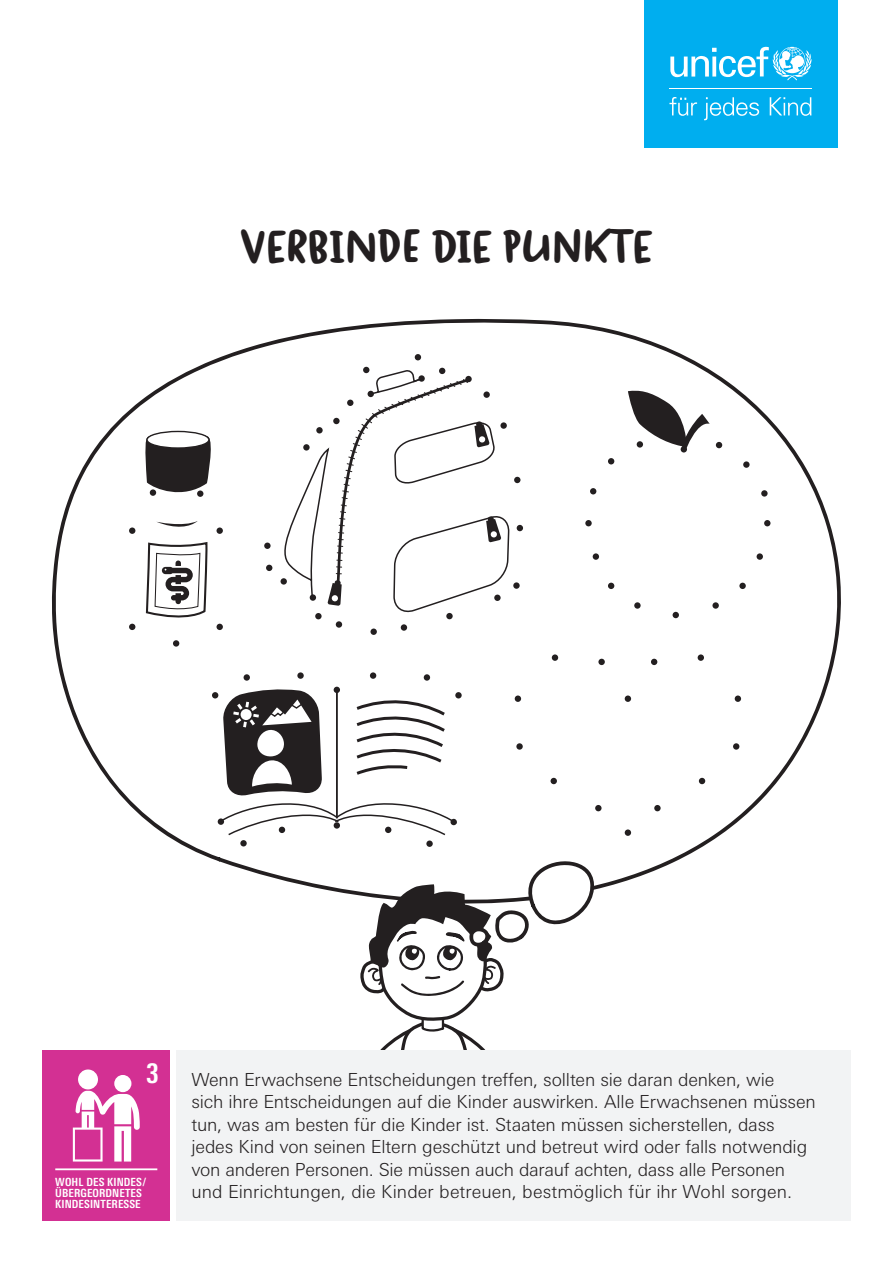
<style>
.page{position:relative;width:893px;height:1263px;background:#fff}
.page>*{position:absolute;margin:0;border:0;box-sizing:border-box;transform-origin:0 0}
.t1{font:700 45px "Duffy Script";letter-spacing:.005em;color:#231f20}
.t2{font:700 condensed 27px "Univers Next Pro";color:#fff}
.t3{font:300 18px/22.5px "Univers Next Pro";letter-spacing:-.005em;color:#231f20}
.t4{font:700 condensed 11.25px/11.2px "Univers Next Pro";letter-spacing:.01em;color:#fff}
</style>
<div class="page">
<svg style="left:52px;top:319px;width:789px;height:570px"></svg>
<div style="left:625px;top:695px;width:6px;height:7px;background:#231f20;border-radius:50%"></div>
<div style="left:552px;top:654px;width:6px;height:7px;background:#231f20;border-radius:50%"></div>
<div style="left:598px;top:659px;width:7px;height:6px;background:#231f20;border-radius:50%"></div>
<div style="left:595px;top:805px;width:7px;height:6px;background:#231f20;border-radius:50%"></div>
<div style="left:625px;top:829px;width:6px;height:7px;background:#231f20;border-radius:50%"></div>
<div style="left:698px;top:654px;width:6px;height:7px;background:#231f20;border-radius:50%"></div>
<svg style="left:651px;top:659px;width:6px;height:6px"></svg>
<div style="left:735px;top:695px;width:6px;height:7px;background:#231f20;border-radius:50%"></div>
<div style="left:733px;top:743px;width:6px;height:7px;background:#231f20;border-radius:50%"></div>
<div style="left:654px;top:805px;width:7px;height:6px;background:#231f20;border-radius:50%"></div>
<svg style="left:699px;top:778px;width:6px;height:6px"></svg>
<svg style="left:608px;top:458px;width:6px;height:6px"></svg>
<svg style="left:590px;top:488px;width:6px;height:6px"></svg>
<div style="left:585px;top:520px;width:7px;height:6px;background:#231f20;border-radius:50%"></div>
<div style="left:593px;top:553px;width:6px;height:7px;background:#231f20;border-radius:50%"></div>
<svg style="left:608px;top:583px;width:6px;height:6px"></svg>
<svg style="left:634px;top:602px;width:7px;height:7px"></svg>
<svg style="left:673px;top:612px;width:6px;height:6px"></svg>
<svg style="left:712px;top:602px;width:7px;height:7px"></svg>
<div style="left:739px;top:583px;width:7px;height:6px;background:#231f20;border-radius:50%"></div>
<div style="left:757px;top:553px;width:6px;height:7px;background:#231f20;border-radius:50%"></div>
<svg style="left:764px;top:520px;width:6px;height:6px"></svg>
<svg style="left:761px;top:490px;width:7px;height:7px"></svg>
<div style="left:743px;top:461px;width:7px;height:7px;background:#231f20;border-radius:50%"></div>
<svg style="left:716px;top:442px;width:6px;height:6px"></svg>
<svg style="left:628px;top:390px;width:82px;height:62px"></svg>
<svg style="left:156px;top:521px;width:42px;height:9px"></svg>
<svg style="left:144px;top:432px;width:71px;height:68px"></svg>
<div style="left:147px;top:431px;width:62px;height:17px;background:#fff;border-radius:50%"></div>
<div style="left:146px;top:431px;width:64px;height:18px;border:1px solid #231f20;border-radius:50%"></div>
<div style="left:150px;top:489px;width:6px;height:7px;background:#231f20;border-radius:50%"></div>
<div style="left:129px;top:527px;width:6px;height:7px;background:#231f20;border-radius:50%"></div>
<svg style="left:129px;top:624px;width:6px;height:6px"></svg>
<div style="left:197px;top:490px;width:6px;height:7px;background:#231f20;border-radius:50%"></div>
<div style="left:217px;top:527px;width:6px;height:7px;background:#231f20;border-radius:50%"></div>
<svg style="left:217px;top:624px;width:6px;height:6px"></svg>
<div style="left:173px;top:640px;width:6px;height:7px;background:#231f20;border-radius:50%"></div>
<svg style="left:145px;top:541px;width:63px;height:81px"></svg>
<svg style="left:297px;top:672px;width:7px;height:7px"></svg>
<div style="left:244px;top:674px;width:6px;height:7px;background:#231f20;border-radius:50%"></div>
<div style="left:370px;top:672px;width:6px;height:7px;background:#231f20;border-radius:50%"></div>
<div style="left:424px;top:674px;width:6px;height:7px;background:#231f20;border-radius:50%"></div>
<svg style="left:212px;top:687px;width:385px;height:363px"></svg>
<svg style="left:415px;top:354px;width:6px;height:6px"></svg>
<div style="left:514px;top:477px;width:7px;height:6px;background:#231f20;border-radius:50%"></div>
<svg style="left:517px;top:525px;width:6px;height:6px"></svg>
<svg style="left:513px;top:582px;width:7px;height:7px"></svg>
<svg style="left:266px;top:367px;width:244px;height:302px"></svg>
<svg style="left:303px;top:444px;width:7px;height:7px"></svg>
<div style="left:333px;top:418px;width:7px;height:6px;background:#231f20;border-radius:50%"></div>
<div style="left:316px;top:427px;width:7px;height:6px;background:#231f20;border-radius:50%"></div>
<div style="left:176px;top:1050px;width:674px;height:170px;background:#f2f3f4"></div>
<div style="left:43px;top:1050px;width:127px;height:170px;background:#d33093"></div>
<div style="left:114px;top:1075px;width:17px;height:17px;background:#fff;border-radius:50%"></div>
<div style="left:78px;top:1069px;width:20px;height:20px;background:#fff;border-radius:50%"></div>
<svg style="left:73px;top:1091px;width:67px;height:70px"></svg>
<hr style="left:55px;top:1168px;width:102px;height:2px;background:#fff">
<div style="left:644px;top:0;width:194px;height:147px;background:#00aeef"></div>
<hr style="left:669px;top:88px;width:142px;height:1px;background:#fff">
<svg style="left:669px;top:97px;width:28px;height:19px"></svg>
<svg style="left:704px;top:97px;width:55px;height:23px"></svg>
<svg style="left:770px;top:97px;width:41px;height:19px"></svg>
<svg style="left:670px;top:47px;width:142px;height:33px"></svg>
<h1 class="t1" style="left:240px;top:217px;width:414px">VERBINDE DIE PUNKTE</h1>
<h2 class="t2" style="left:146px;top:1057px;width:14px">3</h2>
<p class="t4" style="left:55px;top:1176px;width:92px">WOHL DES KINDES/<br>ÜBERGEORDNETES<br>KINDESINTERESSE</p>
<p class="t3" style="left:191px;top:1068px;width:626px">Wenn Erwachsene Entscheidungen treffen, sollten sie daran denken, wie<br>sich ihre Entscheidungen auf die Kinder auswirken. Alle Erwachsenen müssen tun, was am besten für die Kinder ist. Staaten müssen sicherstellen, dass jedes Kind von seinen Eltern geschützt und betreut wird oder falls notwendig von anderen Personen. Sie müssen auch darauf achten, dass alle Personen und Einrichtungen, die Kinder betreuen, bestmöglich für ihr Wohl sorgen.</p>
</div>
